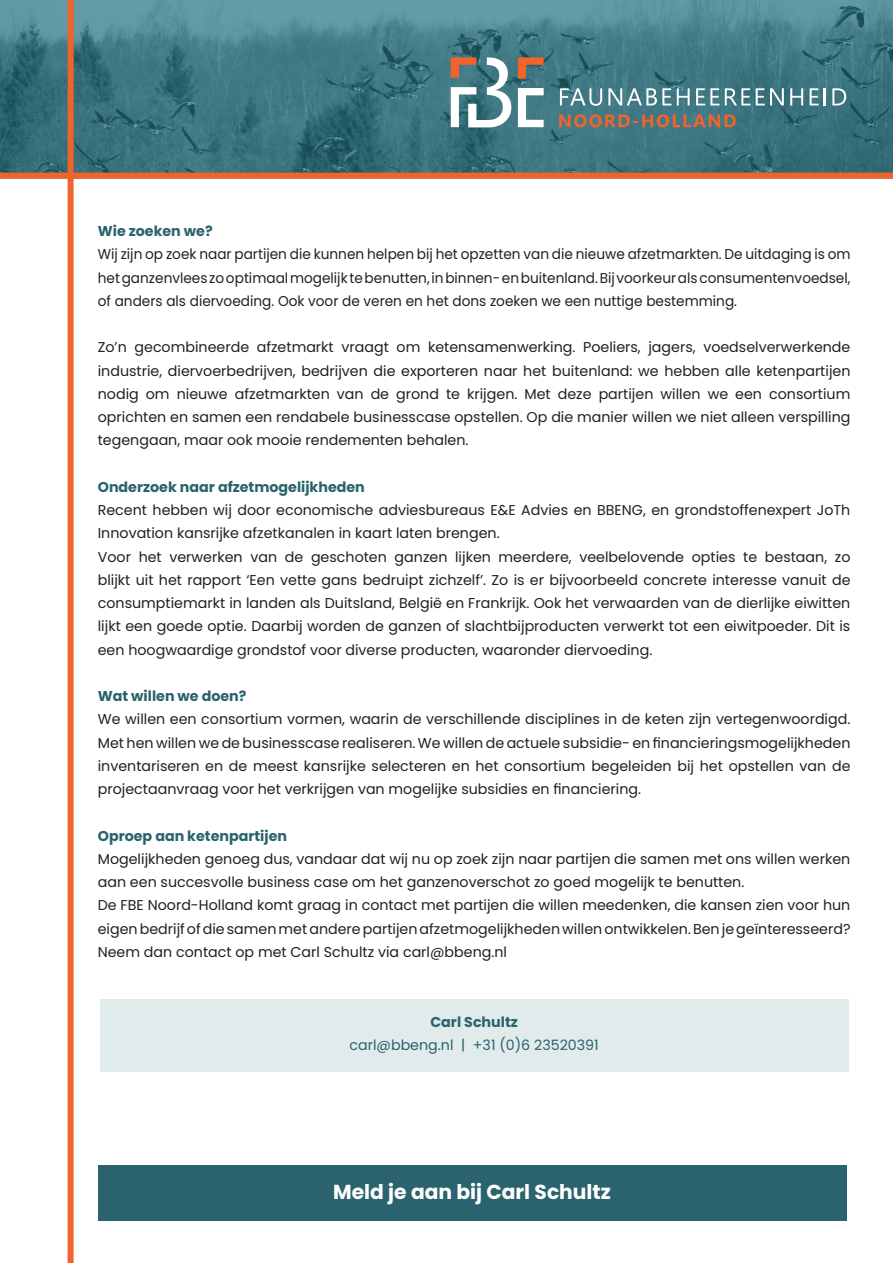
<style>
.page{position:relative;width:893px;height:1263px;background:#fff}
.page>*{position:absolute;margin:0;border:0;box-sizing:border-box;transform-origin:0 0}
.t1{font:700 20.25px "Poppins";color:#fff}
.t2{font:14.25px/23.2px "Poppins";color:#231f20;text-align:justify}
.t3{font:14.25px/23.2px "Poppins";color:#231f20;text-align:justify;scale:.96 1}
.t4{font:700 14.25px "Poppins";color:#2a636d}
.t5{font:14.25px "Poppins";color:#2a636d}
</style>
<div class="page">
<div style="left:100px;top:999px;width:748px;height:72px;background:#e1ebeb"></div>
<svg style="left:0;top:0;width:893px;height:173px;background:#427a84"></svg>
<div style="left:68px;top:0;width:6px;height:1263px;background:#f2622b"></div>
<div style="left:0;top:173px;width:893px;height:6px;background:#f2622b"></div>
<svg style="left:451px;top:57px;width:60px;height:70px"></svg>
<svg style="left:518px;top:88px;width:26px;height:39px"></svg>
<svg style="left:518px;top:57px;width:26px;height:22px"></svg>
<svg style="left:560px;top:88px;width:42px;height:18px"></svg>
<svg style="left:608px;top:88px;width:63px;height:17px"></svg>
<svg style="left:677px;top:88px;width:13px;height:17px"></svg>
<svg style="left:696px;top:88px;width:23px;height:17px"></svg>
<svg style="left:725px;top:88px;width:25px;height:17px"></svg>
<svg style="left:756px;top:88px;width:28px;height:17px"></svg>
<svg style="left:790px;top:88px;width:13px;height:17px"></svg>
<svg style="left:810px;top:88px;width:16px;height:17px"></svg>
<svg style="left:832px;top:88px;width:14px;height:17px"></svg>
<svg style="left:559px;top:114px;width:177px;height:13px;background:#8b6f5e"></svg>
<div style="left:98px;top:1165px;width:748px;height:55px;background:#2a636d"></div>
<p class="t4" style="left:98px;top:223px;width:116px">Wie zoeken we?</p>
<p class="t3" style="left:98px;top:243px;width:786px">Wij zijn op zoek naar partijen die kunnen helpen bij het opzetten van die nieuwe afzetmarkten. De uitdaging is om het ganzenvlees zo optimaal mogelijk te benutten, in binnen- en buitenland. Bij voorkeur als consumentenvoedsel, of anders als diervoeding. Ook voor de veren en het dons zoeken we een nuttige bestemming.</p>
<p class="t2" style="left:98px;top:336px;width:754px">Zo’n gecombineerde afzetmarkt vraagt om ketensamenwerking. Poeliers, jagers, voedselverwerkende industrie, diervoerbedrijven, bedrijven die exporteren naar het buitenland: we hebben alle ketenpartijen nodig om nieuwe afzetmarkten van de grond te krijgen. Met deze partijen willen we een consortium oprichten en samen een rendabele businesscase opstellen. Op die manier willen we niet alleen verspilling tegengaan, maar ook mooie rendementen behalen.</p>
<p class="t4" style="left:98px;top:479px;width:269px">Onderzoek naar afzetmogelijkheden</p>
<p class="t2" style="left:98px;top:499px;width:754px">Recent hebben wij door economische adviesbureaus E&amp;E Advies en BBENG, en grondstoffenexpert JoTh<br>Innovation kansrijke afzetkanalen in kaart laten brengen.</p>
<p class="t2" style="left:98px;top:545px;width:754px">Voor het verwerken van de geschoten ganzen lijken meerdere, veelbelovende opties te bestaan, zo blijkt uit het rapport ‘Een vette gans bedruipt zichzelf’. Zo is er bijvoorbeeld concrete interesse vanuit de consumptiemarkt in landen als Duitsland, België en Frankrijk. Ook het verwaarden van de dierlijke eiwitten lijkt een goede optie. Daarbij worden de ganzen of slachtbijproducten verwerkt tot een eiwitpoeder. Dit is een hoogwaardige grondstof voor diverse producten, waaronder diervoeding.</p>
<p class="t4" style="left:98px;top:688px;width:150px">Wat willen we doen?</p>
<p class="t2" style="left:98px;top:708px;width:754px">We willen een consortium vormen, waarin de verschillende disciplines in de keten zijn vertegenwoordigd.<br>Met hen willen we de businesscase realiseren. We willen de actuele subsidie- en financieringsmogelijkheden inventariseren en de meest kansrijke selecteren en het consortium begeleiden bij het opstellen van de projectaanvraag voor het verkrijgen van mogelijke subsidies en financiering.</p>
<p class="t4" style="left:98px;top:827px;width:191px">Oproep aan ketenpartijen</p>
<p class="t2" style="left:98px;top:847px;width:754px">Mogelijkheden genoeg dus, vandaar dat wij nu op zoek zijn naar partijen die samen met ons willen werken aan een succesvolle business case om het ganzenoverschot zo goed mogelijk te benutten.</p>
<p class="t2" style="left:98px;top:894px;width:754px">De FBE Noord-Holland komt graag in contact met partijen die willen meedenken, die kansen zien voor hun eigen bedrijf of die samen met andere partijen afzetmogelijkheden willen ontwikkelen. Ben je geïnteresseerd?<br>Neem dan contact op met Carl Schultz via carl@bbeng.nl</p>
<p class="t4" style="left:430px;top:1013px;width:89px">Carl Schultz</p>
<p class="t5" style="left:349px;top:1037px;width:251px">carl@bbeng.nl | +31 (0)6 23520391</p>
<p class="t1" style="left:333px;top:1180px;width:279px">Meld je aan bij Carl Schultz</p>
</div>
